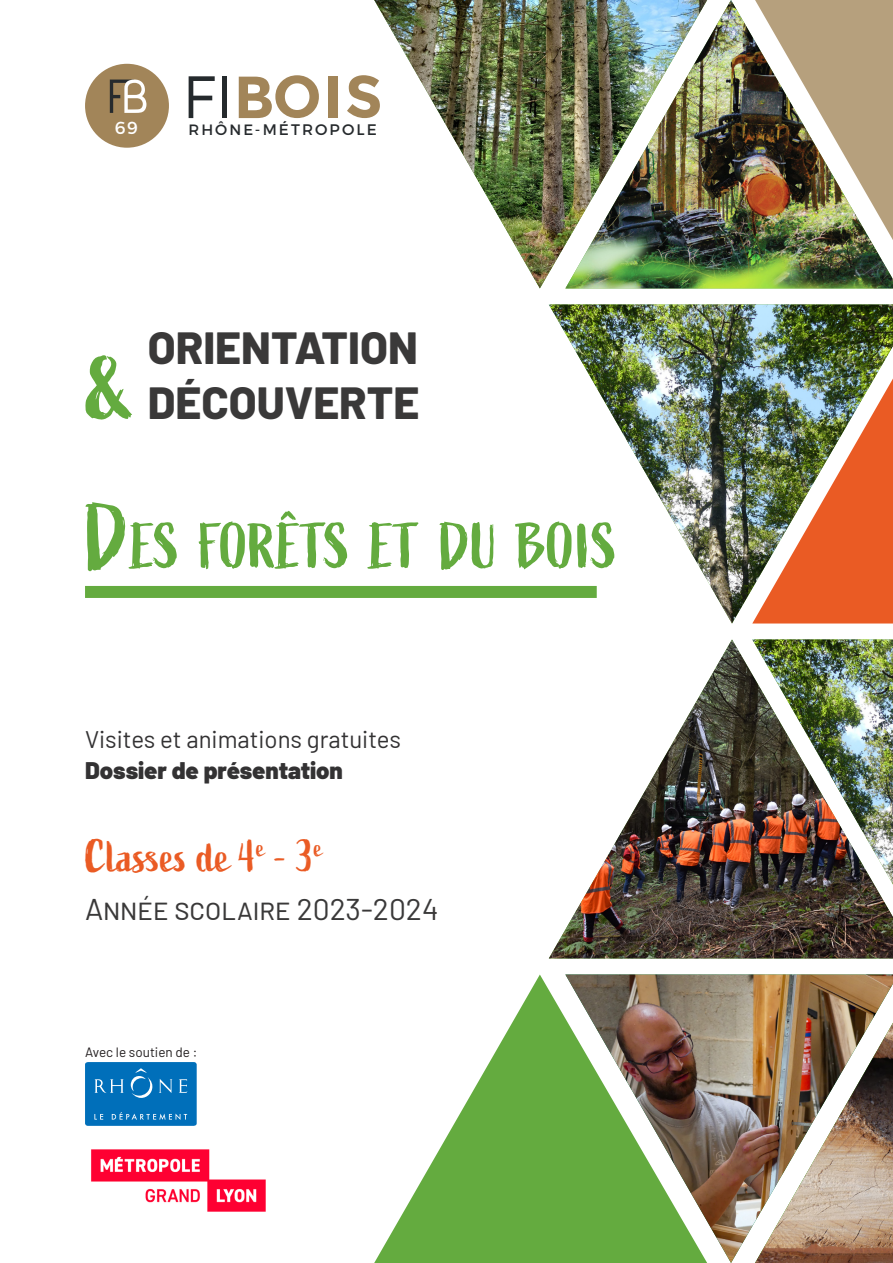
<style>
.page{position:relative;width:893px;height:1263px;background:#fff}
.page>*{position:absolute;margin:0;border:0;box-sizing:border-box;transform-origin:0 0}
.t1{font:63px "Active";letter-spacing:-.01em;color:#64ab3f}
.t2{font:800 45px/54.8px "Barlow";color:#3a3939;text-align:right}
.t3{font:45px "Active";letter-spacing:-.005em;color:#ea5b24}
.t4{font:30px "Barlow";color:#3a3939}
.t5{font:24px "Barlow";color:#333233}
.t6{font:900 24px "Barlow";color:#333233}
.t7{font:17.4px "Montserrat";color:#fff}
.t8{font:15.3px "Montserrat";letter-spacing:.135em;color:#262a2d}
.t9{font:13.5px "Barlow";color:#231f20}
.s1{font-size:15px}
.s2{font-family:"Active";font-weight:400;font-size:90px;color:#64ab3f}
.s3{font-size:90px}
</style>
<div class="page">
<img style="left:707px;top:0;width:186px;height:288px">
<img style="left:707px;top:974px;width:186px;height:289px">
<img style="left:549px;top:304px;width:344px;height:319px">
<img style="left:549px;top:639px;width:344px;height:319px">
<img style="left:752px;top:378px;width:141px;height:245px">
<img style="left:374px;top:0;width:333px;height:288px">
<svg style="left:374px;top:974px;width:333px;height:289px;fill:#64ab3f"></svg>
<img style="left:755px;top:1023px;width:138px;height:240px">
<img style="left:755px;top:0;width:138px;height:240px">
<svg style="left:189px;top:76px;width:26px;height:42px"></svg>
<div style="left:222px;top:76px;width:5px;height:42px;background:#252a2d"></div>
<svg style="left:239px;top:75px;width:80px;height:43px"></svg>
<div style="left:329px;top:77px;width:9px;height:41px;background:#a28559"></div>
<svg style="left:347px;top:75px;width:33px;height:43px"></svg>
<div style="left:85px;top:64px;width:84px;height:84px;background:#a28559;border-radius:50%"></div>
<svg style="left:110px;top:80px;width:36px;height:33px"></svg>
<div style="left:85px;top:586px;width:512px;height:12px;background:#64ab3f"></div>
<div style="left:85px;top:1062px;width:112px;height:64px;background:#006fba;border-radius:3px"></div>
<svg style="left:94px;top:1079px;width:30px;height:14px"></svg>
<svg style="left:159px;top:1079px;width:13px;height:14px"></svg>
<svg style="left:179px;top:1079px;width:8px;height:14px"></svg>
<svg style="left:131px;top:1068px;width:21px;height:30px"></svg>
<svg style="left:94px;top:1112px;width:93px;height:8px"></svg>
<img style="left:91px;top:1149px;width:175px;height:63px">
<p class="t7" style="left:115px;top:114px;width:25px">69</p>
<p class="t8" style="left:189px;top:117px;width:190px"><span class="s1">RHÔNE</span>-MÉTROPOLE</p>
<h2 class="t2" style="left:85px;top:317px;width:336px">ORIENTATION<br><span class="s2">&amp;</span> DÉCOUVERTE</h2>
<h1 class="t1" style="left:85px;top:511px;width:534px"><span class="s3">D</span>ES FORÊTS ET DU BOIS</h1>
<p class="t5" style="left:85px;top:722px;width:317px">Visites et animations gratuites</p>
<p class="t6" style="left:85px;top:752px;width:259px">Dossier de présentation</p>
<h2 class="t3" style="left:85px;top:831px;width:239px">Classes de 4<sup>e</sup> - 3<sup>e</sup></h2>
<p class="t4" style="left:85px;top:888px;width:355px">Année scolaire 2023-2024</p>
<p class="t9" style="left:85px;top:1042px;width:114px">Avec le soutien de :</p>
</div>
